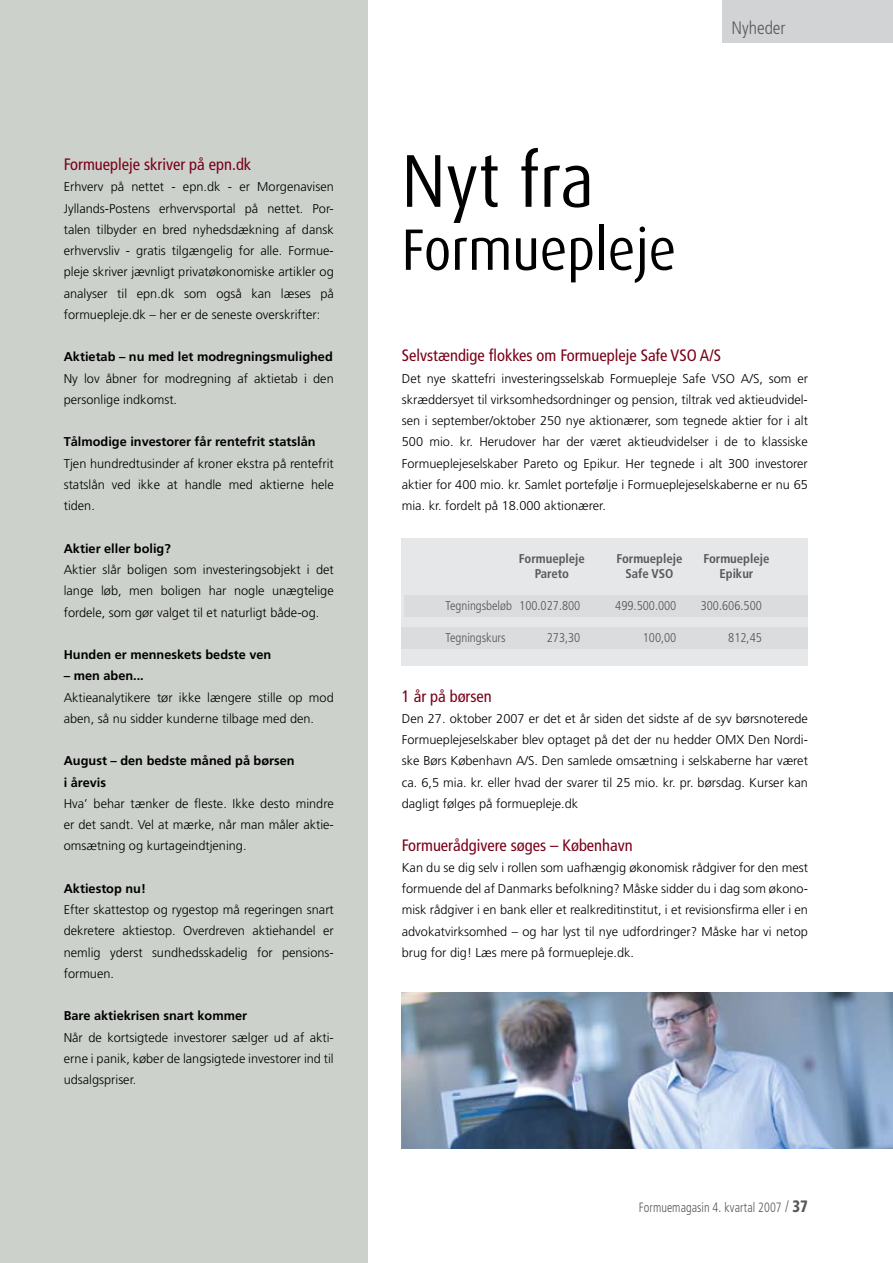
<style>
.page{position:relative;width:893px;height:1263px;background:#fff}
.page>*{position:absolute;margin:0;border:0;box-sizing:border-box;transform-origin:0 0}
.t1{font:75px "Dax";color:#000;scale:.9 1}
.t2{font:58.5px "Dax";color:#000;scale:.9 1}
.t3{font:300 condensed 18px "Frutiger";color:#58595b}
.t4{font:condensed 16.5px "Frutiger";color:#790018}
.t5{font:300 condensed 13.5px "Frutiger";letter-spacing:.005em;color:#58595b;scale:.9 1}
.t6{font:300 12.75px/21.3px "Frutiger";color:#000;text-align:justify}
.t7{font:700 12.75px/21.3px "Frutiger";color:#000}
.t8{font:300 condensed 12.75px "Frutiger";color:#58595b}
.t9{font:700 condensed 12.75px "Frutiger";color:#58595b}
.s1{font-size:16.5px}
.s2{font-weight:900;font-size:16.5px}
</style>
<div class="page">
<div style="left:0;top:0;width:368px;height:1263px;background:#cdd1cc"></div>
<img style="left:402px;top:993px;width:491px;height:155px">
<div style="left:402px;top:538px;width:406px;height:127px;background:#e6e7e8"></div>
<div style="left:404px;top:595px;width:404px;height:22px;background:#dbdcdd"></div>
<div style="left:402px;top:627px;width:406px;height:21px;background:#dbdcdd"></div>
<div style="left:723px;top:0;width:170px;height:43px;background:#d1d3d4"></div>
<p class="t4" style="left:64px;top:155px;width:189px">Formuepleje skriver på epn.dk</p>
<p class="t6" style="left:64px;top:176px;width:272px">Erhverv på nettet - epn.dk - er Morgenavisen Jyllands-Postens erhvervsportal på nettet. Por&shy;talen tilbyder en bred nyhedsdækning af dansk erhvervsliv - gratis tilgængelig for alle. Formue&shy;pleje skriver jævnligt privatøkonomiske artikler og analyser til epn.dk som også kan læses på formuepleje.dk – her er de seneste overskrifter:</p>
<p class="t7" style="left:64px;top:346px;width:270px">Aktietab – nu med let modregningsmulighed</p>
<p class="t6" style="left:64px;top:368px;width:271px">Ny lov åbner for modregning af aktietab i den personlige indkomst.</p>
<p class="t7" style="left:64px;top:431px;width:253px">Tålmodige investorer får rentefrit statslån</p>
<p class="t6" style="left:64px;top:453px;width:271px">Tjen hundredtusinder af kroner ekstra på rentefrit statslån ved ikke at handle med aktierne hele tiden.</p>
<p class="t7" style="left:64px;top:537px;width:108px">Aktier eller bolig?</p>
<p class="t6" style="left:64px;top:559px;width:271px">Aktier slår boligen som investeringsobjekt i det lange løb, men boligen har nogle unægtelige fordele, som gør valget til et naturligt både-og.</p>
<p class="t7" style="left:64px;top:644px;width:209px">Hunden er menneskets bedste ven</p>
<p class="t7" style="left:64px;top:665px;width:82px">– men aben...</p>
<p class="t6" style="left:64px;top:686px;width:271px">Aktieanalytikere tør ikke længere stille op mod aben, så nu sidder kunderne tilbage med den.</p>
<p class="t7" style="left:64px;top:750px;width:232px">August – den bedste måned på børsen i årevis</p>
<p class="t6" style="left:64px;top:793px;width:271px">Hva’ behar tænker de fleste. Ikke desto mindre er det sandt. Vel at mærke, når man måler aktie&shy;omsætning og kurtageindtjening.</p>
<p class="t7" style="left:64px;top:878px;width:84px">Aktiestop nu!</p>
<p class="t6" style="left:64px;top:899px;width:272px">Efter skattestop og rygestop må regeringen snart dekretere aktiestop. Overdreven aktiehandel er nemlig yderst sundhedsskadelig for pensions&shy;formuen.</p>
<p class="t7" style="left:64px;top:1005px;width:185px">Bare aktiekrisen snart kommer</p>
<p class="t6" style="left:64px;top:1026px;width:272px">Når de kortsigtede investorer sælger ud af akti&shy;erne i panik, køber de langsigtede investorer ind til udsalgspriser.</p>
<h1 class="t1" style="left:402px;top:139px;width:215px">Nyt fra</h1>
<h2 class="t2" style="left:402px;top:217px;width:306px">Formuepleje</h2>
<h3 class="t3" style="left:731px;top:18px;width:56px">Nyheder</h3>
<p class="t4" style="left:402px;top:346px;width:321px">Selvstændige flokkes om Formuepleje Safe VSO A/S</p>
<p class="t6" style="left:402px;top:368px;width:408px">Det nye skattefri investeringsselskab Formuepleje Safe VSO A/S, som er skræddersyet til virksomhedsordninger og pension, tiltrak ved aktieudvidel&shy;sen i september/oktober 250 nye aktionærer, som tegnede aktier for i alt 500 mio. kr. Herudover har der været aktieudvidelser i de to klassiske Formueplejeselskaber Pareto og Epikur. Her tegnede i alt 300 investorer aktier for 400 mio. kr. Samlet portefølje i Formueplejeselskaberne er nu 65 mia. kr. fordelt på 18.000 aktionærer.</p>
<p class="t9" style="left:519px;top:551px;width:68px">Formuepleje</p>
<p class="t9" style="left:616px;top:551px;width:68px">Formuepleje</p>
<p class="t9" style="left:703px;top:551px;width:68px">Formuepleje</p>
<p class="t9" style="left:535px;top:566px;width:36px">Pareto</p>
<p class="t9" style="left:625px;top:566px;width:49px">Safe VSO</p>
<p class="t9" style="left:719px;top:566px;width:36px">Epikur</p>
<p class="t8" style="left:445px;top:598px;width:136px">Tegningsbeløb 100.027.800</p>
<p class="t8" style="left:615px;top:598px;width:63px">499. 500. 000</p>
<p class="t8" style="left:701px;top:598px;width:63px">300.606. 500</p>
<p class="t8" style="left:445px;top:630px;width:62px">Tegningskurs</p>
<p class="t8" style="left:547px;top:630px;width:35px">273,30</p>
<p class="t8" style="left:643px;top:630px;width:35px">100,00</p>
<p class="t8" style="left:728px;top:630px;width:35px">812,45</p>
<p class="t4" style="left:402px;top:686px;width:92px">1 år på børsen</p>
<p class="t6" style="left:402px;top:708px;width:408px">Den 27. oktober 2007 er det et år siden det sidste af de syv børsnoterede Formueplejeselskaber blev optaget på det der nu hedder OMX Den Nordi&shy;ske Børs København A/S. Den samlede omsætning i selskaberne har været ca. 6,5 mia. kr. eller hvad der svarer til 25 mio. kr. pr. børsdag. Kurser kan dagligt følges på formuepleje.dk</p>
<p class="t4" style="left:402px;top:835px;width:232px">Formuerådgivere søges – København</p>
<p class="t6" style="left:402px;top:857px;width:408px">Kan du se dig selv i rollen som uafhængig økonomisk rådgiver for den mest formuende del af Danmarks befolkning? Måske sidder du i dag som økono&shy;misk rådgiver i en bank eller et realkreditinstitut, i et revisionsfirma eller i en advokatvirksomhed – og har lyst til nye udfordringer? Måske har vi netop brug for dig! Læs mere på formuepleje.dk.</p>
<p class="t5" style="left:639px;top:1199px;width:190px">Formuemagasin 4. kvartal 2007 <span class="s1">/</span> <span class="s2">37</span></p>
</div>
